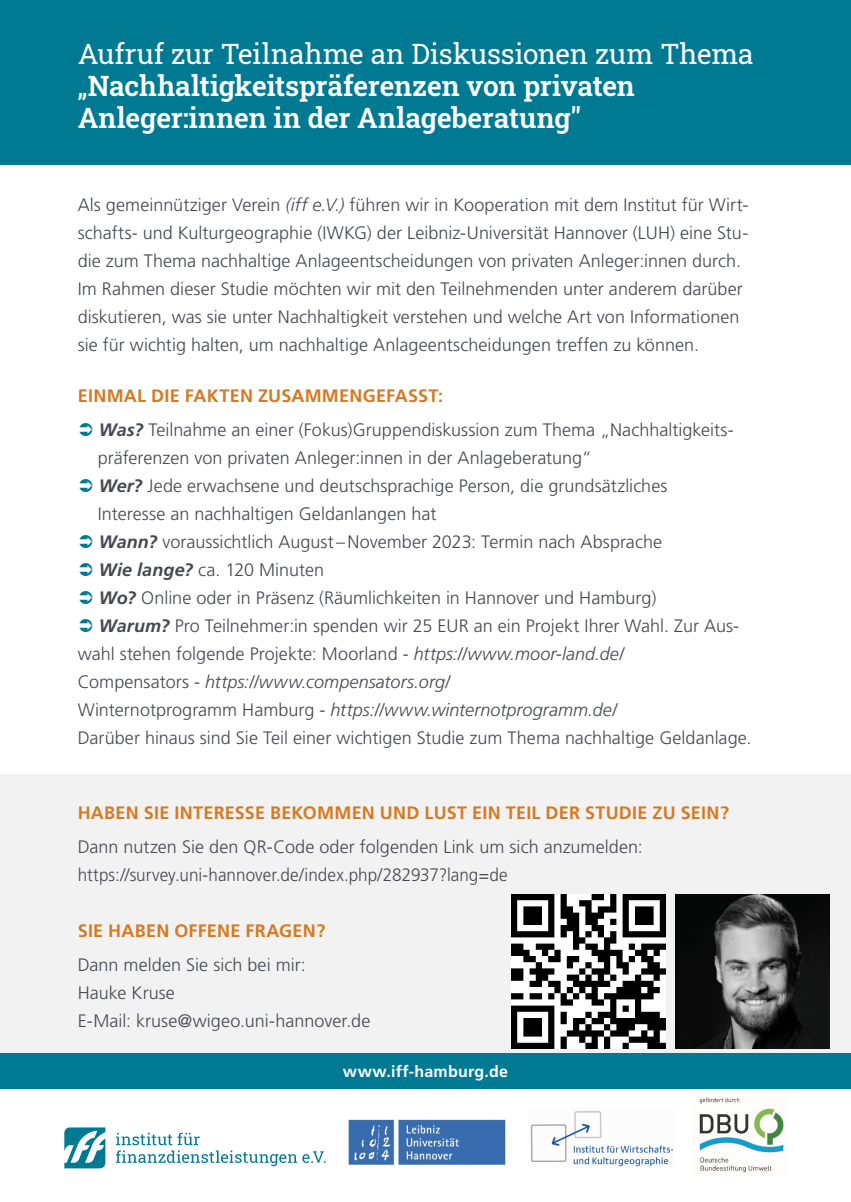
<style>
.page{position:relative;width:851px;height:1202px;background:#fff}
.page>*{position:absolute;margin:0;border:0;box-sizing:border-box;transform-origin:0 0}
.t1{font:600 28px/32px "Roboto Slab";letter-spacing:-.005em;color:#fff}
.t2{font:28px "Roboto Slab";letter-spacing:-.005em;color:#fff}
.Fließtext{font:300 18px/28px "Frutiger";color:#464851}
.Überschrift_2{font:700 18px "Frutiger";letter-spacing:.015em;color:#d57a22}
.Fließtext-2{font:italic 300 18px "Frutiger";letter-spacing:.005em;color:#464851}
.Fließtext-3{font:300 18px "Frutiger";color:#464851;scale:.95 1}
.Fließtext-4{font:700 16px "Frutiger";letter-spacing:.015em;color:#fff}
.s1{font-weight:400}
.s2{font-style:italic}
.s3{font-weight:700;font-style:italic}
.s4{font-style:normal}
</style>
<div class="page">
<div style="left:0;top:774px;width:850px;height:285px;background:#f3f2f3"></div>
<div style="left:0;top:0;width:850px;height:164px;background:#007993"></div>
<svg style="left:64px;top:1127px;width:41px;height:41px"></svg>
<svg style="left:116px;top:1133px;width:209px;height:33px"></svg>
<img style="left:675px;top:895px;width:154px;height:154px">
<img style="left:348px;top:1119px;width:158px;height:46px">
<img style="left:530px;top:1111px;width:143px;height:56px">
<img style="left:699px;top:1097px;width:85px;height:76px">
<div style="left:0;top:1054px;width:850px;height:35px;background:#007993"></div>
<img style="left:511px;top:895px;width:154px;height:154px">
<p class="t2" style="left:78px;top:35px;width:677px">Aufruf zur Teilnahme an Diskussionen zum Thema</p>
<p class="t1" style="left:78px;top:70px;width:558px"><span class="s1">„</span>Nachhaltigkeitspräferenzen von privaten<br>Anleger:innen in der Anlageberatung"</p>
<p class="Fließtext" style="left:78px;top:191px;width:672px">Als gemeinnütziger Verein <span class="s2">(iff e.V.)</span> führen wir in Kooperation mit dem Institut für Wirt&shy;schafts- und Kulturgeographie (IWKG) der Leibniz-Universität Hannover (LUH) eine Stu&shy;die zum Thema nachhaltige Anlageentscheidungen von privaten Anleger:innen durch.<br>Im Rahmen dieser Studie möchten wir mit den Teilnehmenden unter anderem darüber diskutieren, was sie unter Nachhaltigkeit verstehen und welche Art von Informationen sie für wichtig halten, um nachhaltige Anlageentscheidungen treffen zu können.</p>
<p class="Überschrift_2" style="left:78px;top:385px;width:367px">EINMAL DIE FAKTEN ZUSAMMENGEFASST:</p>
<p class="Fließtext" style="left:98px;top:415px;width:637px"><span class="s3">Was?</span> Teilnahme an einer (Fokus)Gruppendiskussion zum Thema „Nachhaltigkeits&shy;präferenzen von privaten Anleger:innen in der Anlageberatung“</p>
<p class="Fließtext" style="left:98px;top:471px;width:571px"><span class="s3">Wer?</span> Jede erwachsene und deutschsprachige Person, die grundsätzliches<br>Interesse an nachhaltigen Geldanlangen hat</p>
<p class="Fließtext" style="left:99px;top:527px;width:564px"><span class="s3">Wann?</span> voraussichtlich August –November 2023: Termin nach Absprache</p>
<p class="Fließtext" style="left:99px;top:555px;width:227px"><span class="s3">Wie lange?</span> ca. 120 Minuten</p>
<p class="Fließtext" style="left:99px;top:583px;width:559px"><span class="s3">Wo?</span> Online oder in Präsenz (Räumlichkeiten in Hannover und Hamburg)</p>
<p class="Fließtext" style="left:78px;top:611px;width:662px;text-indent:21px"><span class="s3">Warum?</span> Pro Teilnehmer:in spenden wir 25 EUR an ein Projekt Ihrer Wahl. Zur Aus&shy;wahl stehen folgende Projekte: Moorland - <span class="s2">https://www.moor-land.de/</span></p>
<p class="Fließtext-2" style="left:78px;top:671px;width:374px"><span class="s4">Compensators -</span> https://www.compensators.org/</p>
<p class="Fließtext-2" style="left:78px;top:699px;width:540px"><span class="s4">Winternotprogramm Hamburg -</span> https://www.winternotprogramm.de/</p>
<p class="Fließtext" style="left:78px;top:723px;width:675px">Darüber hinaus sind Sie Teil einer wichtigen Studie zum Thema nachhaltige Geldanlage.</p>
<p class="Überschrift_2" style="left:78px;top:802px;width:653px">HABEN SIE INTERESSE BEKOMMEN UND LUST EIN TEIL DER STUDIE ZU SEIN?</p>
<p class="Fließtext" style="left:78px;top:832px;width:566px">Dann nutzen Sie den QR-Code oder folgenden Link um sich anzumelden:</p>
<p class="Fließtext-3" style="left:78px;top:864px;width:454px">https://survey.uni-hannover.de/index.php/282937?lang=de</p>
<p class="Überschrift_2" style="left:78px;top:920px;width:249px">SIE HABEN OFFENE FRAGEN?</p>
<p class="Fließtext" style="left:78px;top:950px;width:229px">Dann melden Sie sich bei mir:</p>
<p class="Fließtext" style="left:78px;top:978px;width:99px">Hauke Kruse</p>
<p class="Fließtext" style="left:78px;top:1006px;width:294px">E-Mail: kruse@wigeo.uni-hannover.de</p>
<p class="Fließtext-4" style="left:343px;top:1062px;width:167px">www.iff-hamburg.de</p>
</div>
